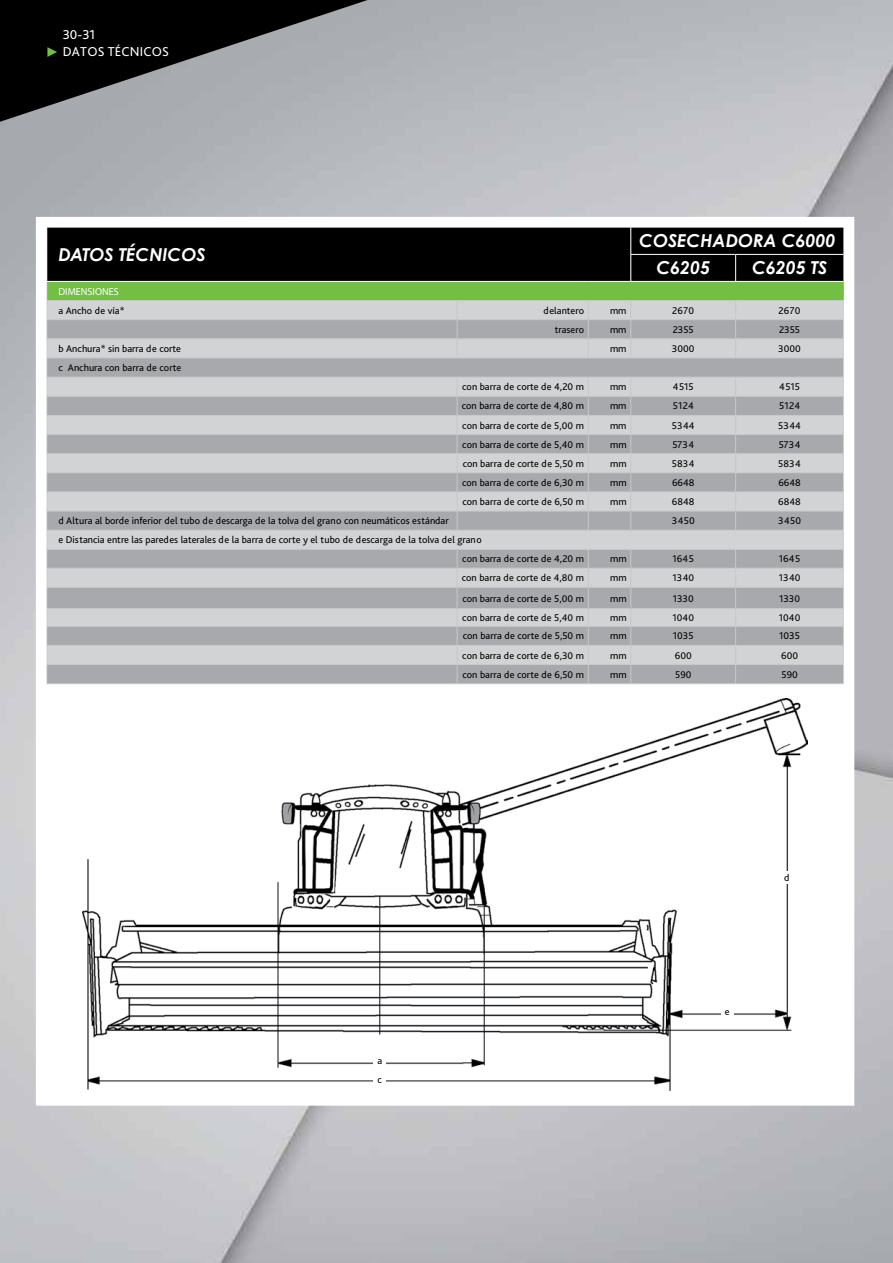
<style>
.page{position:relative;width:893px;height:1263px;background:#fff}
.page>*{position:absolute;margin:0;border:0;box-sizing:border-box;transform-origin:0 0}
.t1{font:italic 700 17.85px/27.2px "Century Gothic Pro Cyr";color:#fff}
.t2{font:13.5px/16.5px "Bliss Pro";letter-spacing:.015em;color:#fff}
.t3{font:10.2px/19px "Bliss Pro";color:#000}
.t4{font:10.2px "Myriad Pro";color:#fff}
</style>
<div class="page">
<img style="left:0;top:0;width:893px;height:1263px">
<div style="left:41px;top:222px;width:808px;height:878px;background:#fff"></div>
<svg style="left:47px;top:228px;width:796px;height:455px;background:#a3a8a5"></svg>
<hr style="left:46px;top:683px;width:411px;height:1px;background:#c7c8ca">
<hr style="left:457px;top:683px;width:131px;height:1px;background:#c7c8ca">
<hr style="left:588px;top:683px;width:43px;height:1px;background:#c7c8ca">
<hr style="left:631px;top:683px;width:105px;height:1px;background:#c7c8ca">
<hr style="left:736px;top:683px;width:108px;height:1px;background:#c7c8ca">
<svg style="left:0;top:0;width:368px;height:122px;background:#555659"></svg>
<img style="left:83px;top:699px;width:724px;height:391px">
<div style="left:373px;top:1056px;width:13px;height:9px;background:#fff"></div>
<div style="left:373px;top:1074px;width:13px;height:9px;background:#fff"></div>
<div style="left:780px;top:871px;width:13px;height:13px;background:#fff"></div>
<div style="left:721px;top:1005px;width:12px;height:13px;background:#fff"></div>
<h2 class="t2" style="left:63px;top:26px;width:108px">30-31<br>DATOS TÉCNICOS</h2>
<h1 class="t1" style="left:58px;top:240px;width:149px">DATOS TÉCNICOS</h1>
<h1 class="t1" style="left:656px;top:227px;width:181px;text-indent:-17px">COSECHADORA C6000<br>C6205</h1>
<h1 class="t1" style="left:752px;top:254px;width:77px">C6205 TS</h1>
<p class="t4" style="left:58px;top:285px;width:62px">DIMENSIONES</p>
<p class="t3" style="left:58px;top:301px;width:68px">a Ancho de vía*</p>
<p class="t3" style="left:544px;top:301px;width:42px">delantero</p>
<p class="t3" style="left:610px;top:301px;width:18px">mm</p>
<p class="t3" style="left:672px;top:301px;width:23px">2670</p>
<p class="t3" style="left:779px;top:301px;width:23px">2670</p>
<p class="t3" style="left:555px;top:320px;width:31px">trasero</p>
<p class="t3" style="left:610px;top:320px;width:18px">mm</p>
<p class="t3" style="left:673px;top:320px;width:23px">2355</p>
<p class="t3" style="left:779px;top:320px;width:23px">2355</p>
<p class="t3" style="left:58px;top:339px;width:124px">b Anchura* sin barra de corte</p>
<p class="t3" style="left:610px;top:339px;width:18px">mm</p>
<p class="t3" style="left:672px;top:339px;width:24px">3000</p>
<p class="t3" style="left:778px;top:339px;width:24px">3000</p>
<p class="t3" style="left:58px;top:358px;width:124px">c Anchura con barra de corte</p>
<p class="t3" style="left:462px;top:377px;width:123px">con barra de corte de 4,20 m</p>
<p class="t3" style="left:610px;top:377px;width:18px">mm</p>
<p class="t3" style="left:673px;top:377px;width:22px">4515</p>
<p class="t3" style="left:779px;top:377px;width:22px">4515</p>
<p class="t3" style="left:462px;top:396px;width:124px">con barra de corte de 4,80 m</p>
<p class="t3" style="left:610px;top:396px;width:18px">mm</p>
<p class="t3" style="left:673px;top:396px;width:23px">5124</p>
<p class="t3" style="left:779px;top:396px;width:23px">5124</p>
<p class="t3" style="left:462px;top:415px;width:123px">con barra de corte de 5,00 m</p>
<p class="t3" style="left:610px;top:415px;width:18px">mm</p>
<p class="t3" style="left:672px;top:415px;width:24px">5344</p>
<p class="t3" style="left:778px;top:415px;width:24px">5344</p>
<p class="t3" style="left:462px;top:434px;width:123px">con barra de corte de 5,40 m</p>
<p class="t3" style="left:610px;top:434px;width:18px">mm</p>
<p class="t3" style="left:672px;top:434px;width:23px">5734</p>
<p class="t3" style="left:779px;top:434px;width:23px">5734</p>
<p class="t3" style="left:463px;top:454px;width:123px">con barra de corte de 5,50 m</p>
<p class="t3" style="left:610px;top:454px;width:18px">mm</p>
<p class="t3" style="left:672px;top:454px;width:24px">5834</p>
<p class="t3" style="left:778px;top:454px;width:24px">5834</p>
<p class="t3" style="left:462px;top:473px;width:123px">con barra de corte de 6,30 m</p>
<p class="t3" style="left:610px;top:473px;width:18px">mm</p>
<p class="t3" style="left:672px;top:473px;width:24px">6648</p>
<p class="t3" style="left:778px;top:473px;width:24px">6648</p>
<p class="t3" style="left:462px;top:492px;width:123px">con barra de corte de 6,50 m</p>
<p class="t3" style="left:610px;top:492px;width:18px">mm</p>
<p class="t3" style="left:672px;top:492px;width:24px">6848</p>
<p class="t3" style="left:778px;top:492px;width:24px">6848</p>
<p class="t3" style="left:59px;top:511px;width:392px">d Altura al borde inferior del tubo de descarga de la tolva del grano con neumáticos estándar</p>
<p class="t3" style="left:672px;top:511px;width:25px">3450</p>
<p class="t3" style="left:778px;top:511px;width:25px">3450</p>
<p class="t3" style="left:462px;top:530px;width:123px;text-indent:-404px">e Distancia entre las paredes laterales de la barra de corte y el tubo de descarga de la tolva del grano<br>con barra de corte de 4,20 m</p>
<p class="t3" style="left:610px;top:549px;width:18px">mm</p>
<p class="t3" style="left:673px;top:549px;width:23px">1645</p>
<p class="t3" style="left:779px;top:549px;width:23px">1645</p>
<p class="t3" style="left:462px;top:568px;width:124px">con barra de corte de 4,80 m</p>
<p class="t3" style="left:610px;top:568px;width:18px">mm</p>
<p class="t3" style="left:672px;top:568px;width:23px">1340</p>
<p class="t3" style="left:779px;top:568px;width:23px">1340</p>
<p class="t3" style="left:462px;top:588px;width:123px">con barra de corte de 5,00 m</p>
<p class="t3" style="left:610px;top:588px;width:18px">mm</p>
<p class="t3" style="left:673px;top:588px;width:22px">1330</p>
<p class="t3" style="left:779px;top:588px;width:22px">1330</p>
<p class="t3" style="left:462px;top:608px;width:123px">con barra de corte de 5,40 m</p>
<p class="t3" style="left:610px;top:608px;width:18px">mm</p>
<p class="t3" style="left:673px;top:608px;width:23px">1040</p>
<p class="t3" style="left:779px;top:608px;width:23px">1040</p>
<p class="t3" style="left:463px;top:626px;width:123px">con barra de corte de 5,50 m</p>
<p class="t3" style="left:610px;top:626px;width:18px">mm</p>
<p class="t3" style="left:673px;top:626px;width:22px">1035</p>
<p class="t3" style="left:779px;top:626px;width:22px">1035</p>
<p class="t3" style="left:462px;top:645px;width:123px">con barra de corte de 6,30 m</p>
<p class="t3" style="left:610px;top:645px;width:18px">mm</p>
<p class="t3" style="left:675px;top:645px;width:18px">600</p>
<p class="t3" style="left:781px;top:645px;width:18px">600</p>
<p class="t3" style="left:462px;top:665px;width:123px">con barra de corte de 6,50 m</p>
<p class="t3" style="left:610px;top:665px;width:18px">mm</p>
<p class="t3" style="left:675px;top:665px;width:18px">590</p>
<p class="t3" style="left:781px;top:665px;width:18px">590</p>
<p class="t3" style="left:377px;top:1051px;width:6px;line-height:18.3px">a c</p>
<p class="t3" style="left:725px;top:1002px;width:6px">e</p>
<p class="t3" style="left:784px;top:868px;width:7px">d</p>
</div>
